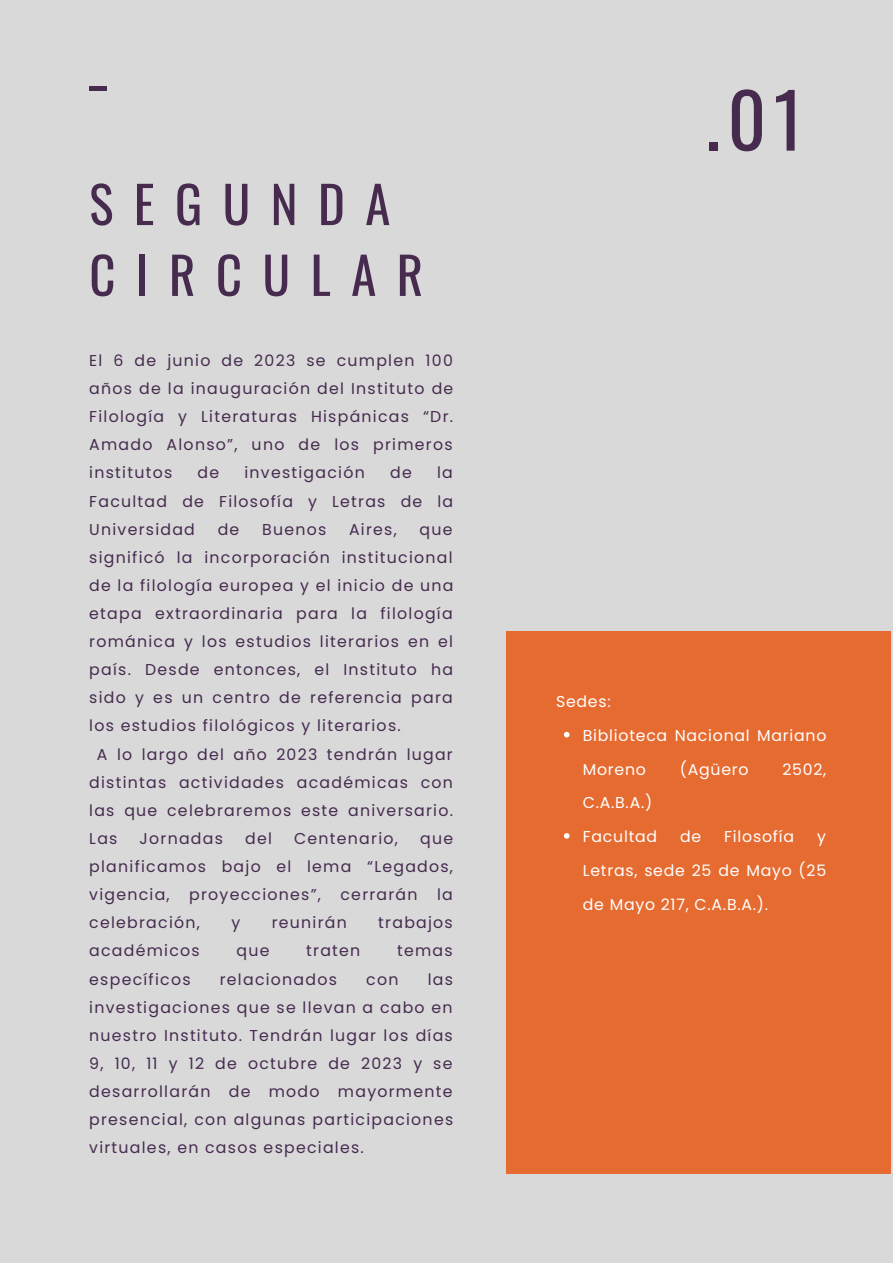
<style>
.page{position:relative;width:893px;height:1264px;background:#fff}
.page>*{position:absolute;margin:0;border:0;box-sizing:border-box;transform-origin:0 0}
.t1{font:75px "Oswald";color:#462b4f}
.t2{font:51px/70.8px "Oswald";letter-spacing:.4em;color:#462b4f}
.t3{font:15.75px/28px "Poppins";letter-spacing:.08em;color:#462b4f;text-align:justify}
.t4{font:15.75px/33.8px "Poppins";letter-spacing:.05em;color:#fff}
</style>
<div class="page">
<div style="left:0;top:0;width:892px;height:1262px;background:#d9d9d9"></div>
<div style="left:506px;top:631px;width:384px;height:542px;background:#e66b30"></div>
<svg style="left:564px;top:732px;width:5px;height:5px"></svg>
<svg style="left:564px;top:833px;width:5px;height:5px"></svg>
<h2 class="t2" style="left:89px;top:25px;width:19px">_</h2>
<h2 class="t2" style="left:89px;top:167px;width:335px">SEGUNDA<br>CIRCULAR</h2>
<p class="t3" style="left:89px;top:346px;width:365px">El 6 de junio de 2023 se cumplen 100 años de la inauguración del Instituto de Filología y Literaturas Hispánicas “Dr.<br>Amado Alonso”, uno de los primeros institutos</p>
<p class="t3" style="left:197px;top:459px;width:23px">de</p>
<p class="t3" style="left:244px;top:459px;width:122px">investigación</p>
<p class="t3" style="left:390px;top:459px;width:23px">de</p>
<p class="t3" style="left:89px;top:459px;width:365px;text-indent:348px">la Facultad de Filosofía y Letras de la Universidad</p>
<p class="t3" style="left:218px;top:515px;width:23px">de</p>
<p class="t3" style="left:262px;top:515px;width:66px">Buenos</p>
<p class="t3" style="left:349px;top:515px;width:49px">Aires,</p>
<p class="t3" style="left:419px;top:515px;width:34px">que</p>
<p class="t3" style="left:89px;top:543px;width:365px">significó la incorporación institucional</p>
<p class="t3" style="left:89px;top:571px;width:365px">de la filología europea y el inicio de una</p>
<p class="t3" style="left:89px;top:599px;width:365px">etapa extraordinaria para la filología</p>
<p class="t3" style="left:89px;top:627px;width:365px">románica y los estudios literarios en el</p>
<p class="t3" style="left:89px;top:655px;width:365px">país. Desde entonces, el Instituto ha</p>
<p class="t3" style="left:89px;top:683px;width:365px">sido y es un centro de referencia para</p>
<p class="t3" style="left:89px;top:712px;width:313px">los estudios filológicos y literarios.</p>
<p class="t3" style="left:97px;top:740px;width:357px">A lo largo del año 2023 tendrán lugar</p>
<p class="t3" style="left:89px;top:768px;width:365px">distintas actividades académicas con</p>
<p class="t3" style="left:89px;top:796px;width:365px">las que celebraremos este aniversario.</p>
<p class="t3" style="left:89px;top:824px;width:30px">Las</p>
<p class="t3" style="left:140px;top:824px;width:85px">Jornadas</p>
<p class="t3" style="left:245px;top:824px;width:28px">del</p>
<p class="t3" style="left:294px;top:824px;width:105px">Centenario,</p>
<p class="t3" style="left:89px;top:824px;width:365px;text-indent:331px">que planificamos bajo el lema “Legados, vigencia, proyecciones”, cerrarán la celebración,</p>
<p class="t3" style="left:231px;top:908px;width:10px">y</p>
<p class="t3" style="left:272px;top:908px;width:77px">reunirán</p>
<p class="t3" style="left:378px;top:908px;width:76px">trabajos</p>
<p class="t3" style="left:89px;top:936px;width:112px">académicos</p>
<p class="t3" style="left:236px;top:936px;width:34px">que</p>
<p class="t3" style="left:306px;top:936px;width:56px">traten</p>
<p class="t3" style="left:397px;top:936px;width:57px">temas</p>
<p class="t3" style="left:89px;top:965px;width:103px">específicos</p>
<p class="t3" style="left:220px;top:965px;width:119px">relacionados</p>
<p class="t3" style="left:366px;top:965px;width:34px">con</p>
<p class="t3" style="left:89px;top:965px;width:365px;text-indent:338px">las investigaciones que se llevan a cabo en nuestro Instituto. Tendrán lugar los días 9, 10, 11 y 12 de octubre de 2023 y se desarrollarán de modo mayormente presencial, con algunas participaciones virtuales, en casos especiales.</p>
<h1 class="t1" style="left:705px;top:61px;width:99px">.01</h1>
<p class="t4" style="left:556px;top:684px;width:56px">Sedes:</p>
<p class="t4" style="left:582px;top:718px;width:245px">Biblioteca Nacional Mariano<br>Moreno</p>
<p class="t4" style="left:679px;top:752px;width:70px">(Agüero</p>
<p class="t4" style="left:782px;top:752px;width:45px">2502,</p>
<p class="t4" style="left:582px;top:786px;width:76px">C.A.B.A.)<br>Facultad</p>
<p class="t4" style="left:680px;top:819px;width:23px">de</p>
<p class="t4" style="left:724px;top:819px;width:71px">Filosofía</p>
<p class="t4" style="left:582px;top:819px;width:245px;text-align:justify;text-indent:234px">y Letras, sede 25 de Mayo (25 de Mayo 217, C.A.B.A.).</p>
</div>
